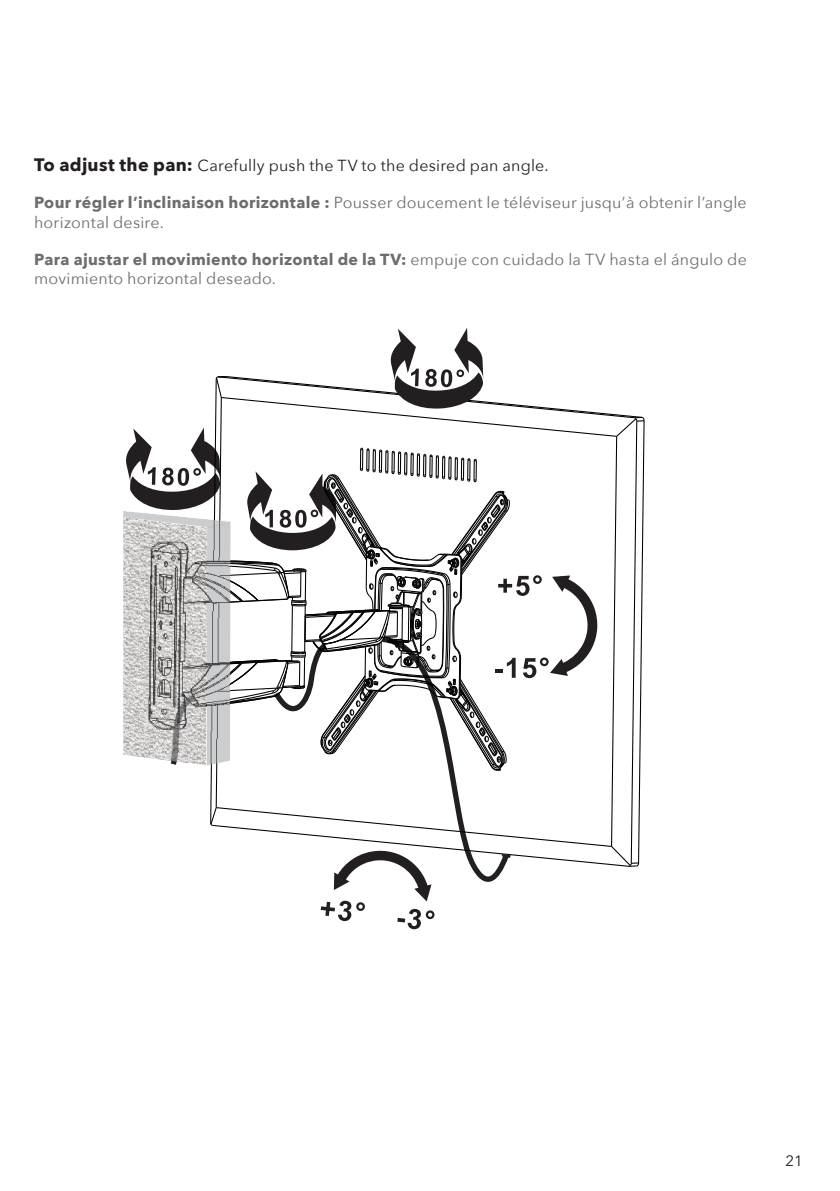
<style>
.page{position:relative;width:840px;height:1191px;background:#fff}
.page>*{position:absolute;margin:0;border:0;box-sizing:border-box;transform-origin:0 0}
.t1{font:16px/19.2px "Avenir Next";letter-spacing:.015em;color:#6c6d70}
.t2{font:16px "Avenir Next";letter-spacing:.015em;color:#231f20}
.t3{font:15px "Avenir Next";color:#231f20}
.s1{font-weight:700;font-size:18px}
.s2{font-weight:700}
</style>
<div class="page">
<img style="left:123px;top:527px;width:2px;height:228px">
<img style="left:123px;top:511px;width:2px;height:16px">
<svg style="left:125px;top:328px;width:519px;height:601px"></svg>
<p class="t2" style="left:34px;top:152px;width:516px"><span class="s1">To adjust the pan:</span> Carefully push the TV to the desired pan angle.</p>
<p class="t1" style="left:34px;top:192px;width:713px"><span class="s2">Pour régler l’inclinaison horizontale :</span> Pousser doucement le téléviseur jusqu’à obtenir l’angle horizontal desire.</p>
<p class="t1" style="left:34px;top:249px;width:713px"><span class="s2">Para ajustar el movimiento horizontal de la TV:</span> empuje con cuidado la TV hasta el ángulo de movimiento horizontal deseado.</p>
<p class="t3" style="left:785px;top:1148px;width:19px">21</p>
</div>
